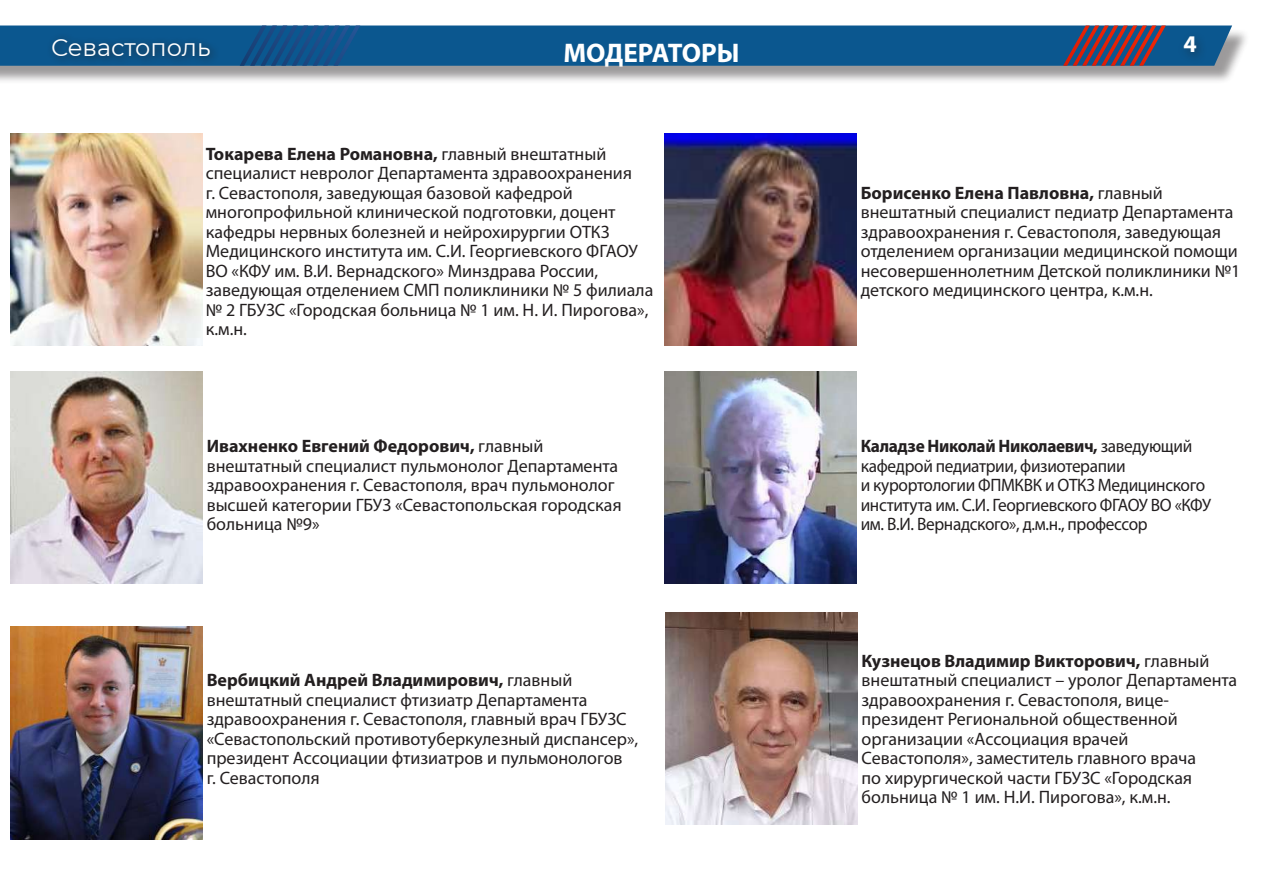
<style>
.page{position:relative;width:1263px;height:893px;background:#fff}
.page>*{position:absolute;margin:0;border:0;box-sizing:border-box;transform-origin:0 0}
.t1{font:700 27px "Myriad Pro";letter-spacing:-.005em;color:#fff}
.t2{font:24px "Montserrat";color:#fff}
.t3{font:700 24px "Myriad Pro";color:#fff}
.t4{font:18px/19.5px "Myriad Pro";color:#231f20}
.t5{font:18px/19.5px "Myriad Pro";letter-spacing:-.02em;color:#231f20;scale:.96 1}
.s1{font-weight:700}
</style>
<div class="page">
<div style="left:0;top:28px;width:1250px;height:56px;background:#231f20;opacity:.45"></div>
<div style="left:0;top:26px;width:1232px;height:40px;background:#0b578f"></div>
<svg style="left:240px;top:26px;width:120px;height:40px;background:#12518a"></svg>
<div style="left:1177px;top:30px;width:31px;height:36px;background:#231f20;opacity:.45"></div>
<svg style="left:1063px;top:26px;width:103px;height:40px;background:#57445e"></svg>
<div style="left:47px;top:33px;width:173px;height:33px;background:#231f20;opacity:.75"></div>
<div style="left:463px;top:26px;width:336px;height:38px;background:#0b578f"></div>
<img style="left:11px;top:133px;width:191px;height:213px">
<img style="left:11px;top:371px;width:191px;height:213px">
<img style="left:11px;top:626px;width:191px;height:213px">
<img style="left:665px;top:133px;width:191px;height:213px">
<img style="left:665px;top:371px;width:191px;height:213px">
<img style="left:666px;top:612px;width:191px;height:213px">
<h1 class="t1" style="left:563px;top:35px;width:178px">МОДЕРАТОРЫ</h1>
<h2 class="t3" style="left:1183px;top:28px;width:15px">4</h2>
<h2 class="t2" style="left:51px;top:31px;width:161px">Севастополь</h2>
<h2 class="t2" style="left:481px;top:29px;width:302px">НАУЧНАЯ ПРОГРАММА</h2>
<p class="t4" style="left:206px;top:143px;width:449px"><span class="s1">Токарева Елена Романовна,</span> главный внештатный специалист невролог Департамента здравоохранения<br>г. Севастополя, заведующая базовой кафедрой многопрофильной клинической подготовки, доцент кафедры нервных болезней и нейрохирургии ОТКЗ Медицинского института им. С.И. Георгиевского ФГАОУ ВО «КФУ им. В.И. Вернадского» Минздрава России, заведующая отделением СМП поликлиники № 5 филиала № 2 ГБУЗС «Городская больница № 1 им. Н. И. Пирогова», к.м.н.</p>
<p class="t4" style="left:207px;top:436px;width:416px"><span class="s1">Ивахненко Евгений Федорович,</span> главный внештатный специалист пульмонолог Департамента здравоохранения г. Севастополя, врач пульмонолог высшей категории ГБУЗ «Севастопольская городская больница №9»</p>
<p class="t4" style="left:207px;top:670px;width:433px"><span class="s1">Вербицкий Андрей Владимирович,</span> главный внештатный специалист фтизиатр Департамента здравоохранения г. Севастополя, главный врач ГБУЗС «Севастопольский противотуберкулезный диспансер», президент Ассоциации фтизиатров и пульмонологов<br>г. Севастополя</p>
<p class="t4" style="left:861px;top:182px;width:381px"><span class="s1">Борисенко Елена Павловна,</span> главный внештатный специалист педиатр Департамента здравоохранения г. Севастополя, заведующая отделением организации медицинской помощи несовершеннолетним Детской поликлиники №1 детского медицинского центра, к.м.н.</p>
<p class="t5" style="left:861px;top:436px;width:366px"><span class="s1">Каладзе Николай Николаевич,</span> заведующий кафедрой педиатрии, физиотерапии<br>и курортологии ФПМКВК и ОТКЗ Медицинского института им. С.И. Георгиевского ФГАОУ ВО «КФУ им. В.И. Вернадского», д.м.н., профессор</p>
<p class="t4" style="left:861px;top:650px;width:377px"><span class="s1">Кузнецов Владимир Викторович,</span> главный внештатный специалист – уролог Департамента здравоохранения г. Севастополя, вице&shy;президент Региональной общественной организации «Ассоциация врачей Севастополя», заместитель главного врача<br>по хирургической части ГБУЗС «Городская больница № 1 им. Н.И. Пирогова», к.м.н.</p>
</div>
